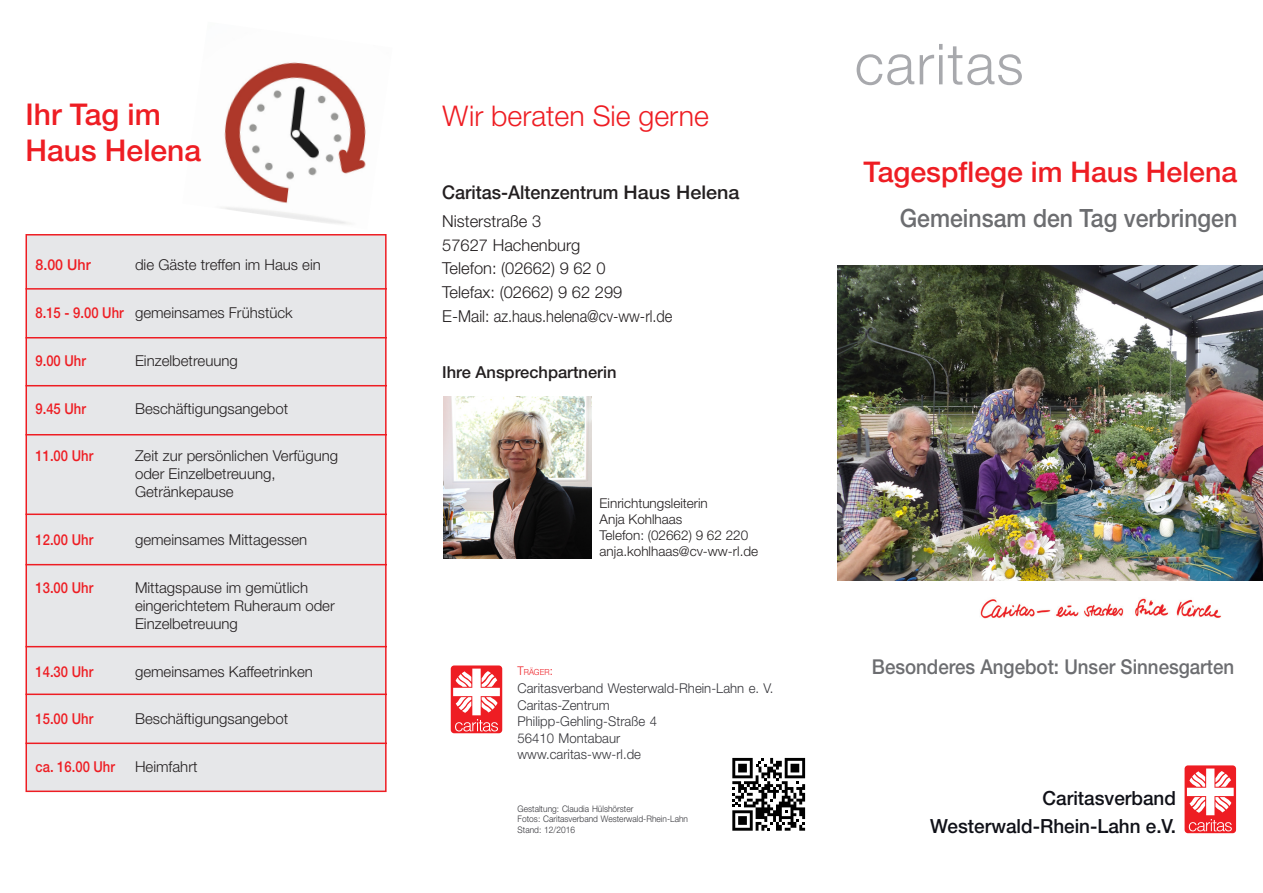
<style>
.page{position:relative;width:1263px;height:893px;background:#fff}
.page>*{position:absolute;margin:0;border:0;box-sizing:border-box;transform-origin:0 0}
.t1{font:500 30px "Helvetica Neue";color:#ee1d23}
.t2{font:500 28.5px "Helvetica Neue";color:#ee1d23}
.t3{font:300 28.5px "Helvetica Neue";color:#ee1d23}
.t4{font:500 25.2px "Helvetica Neue";color:#6c6d70;scale:.91 1}
.t5{font:500 20.4px "Helvetica Neue";color:#6c6d70;scale:.91 1}
._008-Einrichtungsnam{font:500 19.5px "Helvetica Neue";color:#101118}
.t6{font:500 18.9px "Helvetica Neue";color:#231f20;scale:.95 1}
.t7{font:300 16.5px "Helvetica Neue";color:#231f20}
.t8{font:500 16.5px "Helvetica Neue";color:#231f20}
.t9{font:300 15px/18px "Helvetica Neue";color:#231f20}
.t10{font:500 15px "Helvetica Neue";color:#ee1d23;scale:.87 1}
.t11{font:500 15px "Helvetica Neue";color:#ee1d23;scale:.95 1}
._009-Impressum-oben{font:300 13.5px/16.5px "Helvetica Neue";letter-spacing:.005em;color:#35353a}
.t12{font:300 13.5px/16.2px "Helvetica Neue";color:#231f20}
._010-Impressum-unten{font:300 9px "Helvetica Neue";letter-spacing:.005em;color:#35353a;scale:.93 1}
._009-Impressum-oben-2{font:300 8.4px "Helvetica Neue";letter-spacing:.005em;color:#ee1d23;scale:.93 1}
.s1{font-weight:500;color:#ee1d23}
.s2{font-size:12px}
</style>
<div class="page">
<img style="left:221px;top:62px;width:145px;height:162px">
<div style="left:1184px;top:765px;width:52px;height:68px;background:#ee1d23;border-radius:3px"></div>
<svg style="left:1187px;top:768px;width:47px;height:63px"></svg>
<svg style="left:857px;top:54px;width:57px;height:31px"></svg>
<svg style="left:920px;top:44px;width:22px;height:40px"></svg>
<svg style="left:948px;top:46px;width:74px;height:39px"></svg>
<div style="left:451px;top:665px;width:51px;height:68px;background:#ee1d23;border-radius:3px"></div>
<svg style="left:453px;top:669px;width:47px;height:62px"></svg>
<img style="left:980px;top:598px;width:241px;height:21px">
<svg style="left:732px;top:758px;width:73px;height:73px"></svg>
<img style="left:838px;top:266px;width:425px;height:314px">
<div style="left:26px;top:235px;width:360px;height:556px;background:#e6e7e9"></div>
<div style="left:26px;top:234px;width:361px;height:558px;border:2px solid #ee1d23"></div>
<hr style="left:26px;top:288px;width:361px;height:2px;background:#ee1d23">
<hr style="left:26px;top:337px;width:361px;height:1px;background:#ee1d23">
<hr style="left:26px;top:385px;width:361px;height:1px;background:#ee1d23">
<hr style="left:26px;top:434px;width:361px;height:1px;background:#ee1d23">
<hr style="left:26px;top:513px;width:361px;height:2px;background:#ee1d23">
<hr style="left:26px;top:564px;width:361px;height:1px;background:#ee1d23">
<hr style="left:26px;top:646px;width:361px;height:1px;background:#ee1d23">
<hr style="left:26px;top:693px;width:361px;height:2px;background:#ee1d23">
<hr style="left:26px;top:742px;width:361px;height:2px;background:#ee1d23">
<img style="left:443px;top:396px;width:149px;height:162px">
<p class="t1" style="left:26px;top:97px;width:137px">Ihr Tag im</p>
<p class="t1" style="left:26px;top:133px;width:177px">Haus Helena</p>
<p class="t11" style="left:36px;top:256px;width:60px">8.00 Uhr</p>
<p class="t9" style="left:135px;top:256px;width:187px">die Gäste treffen im Haus ein</p>
<p class="t9" style="left:36px;top:303px;width:259px"><span class="s1">8.15 - 9.00 Uhr</span> gemeinsames Frühstück</p>
<p class="t10" style="left:36px;top:351px;width:60px">9.00 Uhr</p>
<p class="t9" style="left:135px;top:351px;width:104px">Einzelbetreuung</p>
<p class="t10" style="left:36px;top:399px;width:60px">9.45 Uhr</p>
<p class="t9" style="left:135px;top:399px;width:155px">Beschäftigungsangebot</p>
<p class="t10" style="left:36px;top:447px;width:68px">11.00 Uhr</p>
<p class="t9" style="left:135px;top:447px;width:205px">Zeit zur persönlichen Verfügung oder Einzelbetreuung,<br>Getränkepause</p>
<p class="t10" style="left:36px;top:531px;width:68px">12.00 Uhr</p>
<p class="t9" style="left:135px;top:530px;width:174px">gemeinsames Mittagessen</p>
<p class="t10" style="left:36px;top:578px;width:68px">13.00 Uhr</p>
<p class="t9" style="left:135px;top:578px;width:201px">Mittagspause im gemütlich eingerichtetem Ruheraum oder<br>Einzelbetreuung</p>
<p class="t10" style="left:36px;top:662px;width:68px">14.30 Uhr</p>
<p class="t9" style="left:135px;top:662px;width:179px">gemeinsames Kaffeetrinken</p>
<p class="t10" style="left:36px;top:710px;width:68px">15.00 Uhr</p>
<p class="t9" style="left:135px;top:710px;width:155px">Beschäftigungsangebot</p>
<p class="t10" style="left:36px;top:758px;width:93px">ca. 16.00 Uhr</p>
<p class="t9" style="left:135px;top:757px;width:64px">Heimfahrt</p>
<p class="t3" style="left:443px;top:98px;width:268px">Wir beraten Sie gerne</p>
<p class="t6" style="left:442px;top:181px;width:314px">Caritas-Altenzentrum Haus Helena</p>
<p class="t7" style="left:442px;top:211px;width:101px">Nisterstraße 3</p>
<p class="t7" style="left:442px;top:235px;width:140px">57627 Hachenburg</p>
<p class="t7" style="left:442px;top:258px;width:165px">Telefon: (02662) 9 62 0</p>
<p class="t7" style="left:442px;top:282px;width:182px">Telefax: (02662) 9 62 299</p>
<p class="t7" style="left:442px;top:306px;width:232px">E-Mail: az.haus.helena@cv-ww-rl.de</p>
<p class="t8" style="left:442px;top:363px;width:176px">Ihre Ansprechpartnerin</p>
<p class="t12" style="left:600px;top:494px;width:110px">Einrichtungsleiterin<br>Anja Kohlhaas</p>
<p class="t12" style="left:600px;top:527px;width:150px">Telefon: (02662) 9 62 220</p>
<p class="t12" style="left:600px;top:543px;width:160px">anja.kohlhaas@cv-ww-rl.de</p>
<p class="_009-Impressum-oben-2" style="left:517px;top:667px;width:39px"><span class="s2">T</span>RÄGER<span class="s2">:</span></p>
<p class="_009-Impressum-oben" style="left:517px;top:680px;width:257px">Caritasverband Westerwald-Rhein-Lahn e. V.</p>
<p class="_009-Impressum-oben" style="left:517px;top:697px;width:141px">Caritas-Zentrum<br>Philipp-Gehling-Straße 4<br>56410 Montabaur</p>
<p class="_009-Impressum-oben" style="left:517px;top:746px;width:125px">www.caritas-ww-rl.de</p>
<p class="_010-Impressum-unten" style="left:517px;top:803px;width:126px">Gestaltung: Claudia Hülshörster</p>
<p class="_010-Impressum-unten" style="left:517px;top:813px;width:185px">Fotos: Caritasverband Westerwald-Rhein-Lahn</p>
<p class="_010-Impressum-unten" style="left:517px;top:824px;width:63px">Stand: 12/2016</p>
<p class="t2" style="left:864px;top:155px;width:375px">Tagespflege im Haus Helena</p>
<p class="t4" style="left:900px;top:203px;width:372px">Gemeinsam den Tag verbringen</p>
<p class="t5" style="left:872px;top:654px;width:400px">Besonderes Angebot: Unser Sinnesgarten</p>
<p class="_008-Einrichtungsnam" style="left:1042px;top:787px;width:135px">Caritasverband</p>
<p class="_008-Einrichtungsnam" style="left:930px;top:815px;width:247px">Westerwald-Rhein-Lahn e.V.</p>
</div>
